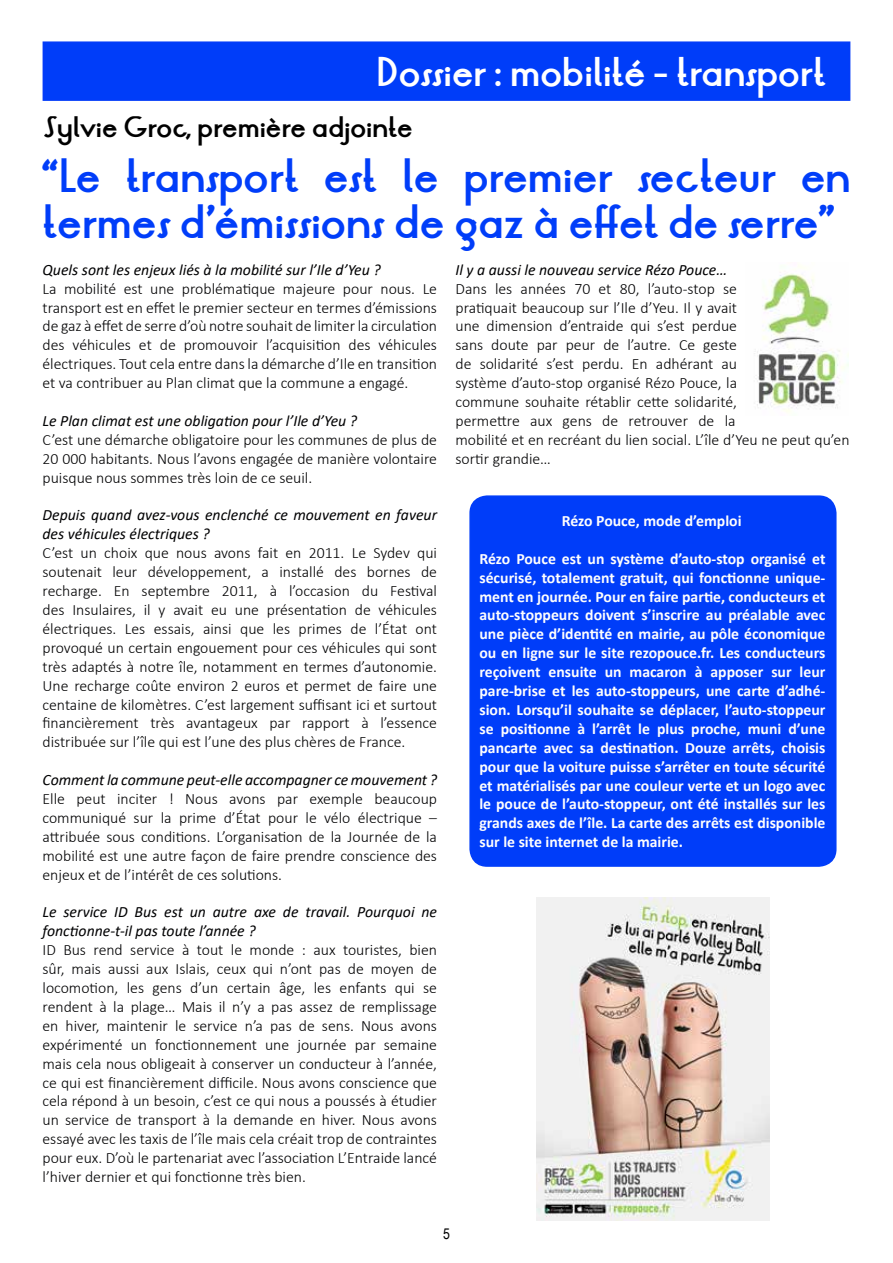
<style>
.page{position:relative;width:893px;height:1263px;background:#fff}
.page>*{position:absolute;margin:0;border:0;box-sizing:border-box;transform-origin:0 0}
.t1{font:700 38.25px/45.9px "LRT Oksana";color:#003df9}
.t2{font:700 33px "LRT Oksana";color:#fff}
.t3{font:700 24px "LRT Oksana";color:#000}
.t4{font:300 15.75px/18.9px "Calibri";color:#000102;text-align:justify}
.t5{font:700 15.75px/18.9px "Calibri";color:#fefefe;text-align:justify}
.t6{font:italic 15.75px/18.9px "Calibri";color:#000102}
.t7{font:15px "Arial Narrow";color:#000}
</style>
<div class="page">
<div style="left:43px;top:41px;width:807px;height:60px;background:#003df9;border:2px solid #033cf9"></div>
<div style="left:470px;top:496px;width:366px;height:370px;background:#003df9;border-radius:17px"></div>
<div style="left:469px;top:495px;width:367px;height:372px;border:2px solid #003df9;border-radius:17px"></div>
<img style="left:754px;top:265px;width:95px;height:148px">
<img style="left:537px;top:897px;width:232px;height:323px">
<h2 class="t2" style="left:377px;top:48px;width:450px">Dossier : mobilité - transport</h2>
<h3 class="t3" style="left:44px;top:110px;width:370px">Sylvie Groc, première adjointe</h3>
<h1 class="t1" style="left:43px;top:155px;width:809px">“Le transport est le premier secteur en termes d’émissions de gaz à effet de serre”</h1>
<p class="t6" style="left:43px;top:259px;width:340px">Quels sont les enjeux liés à la mobilité sur l’Ile d’Yeu ?</p>
<p class="t4" style="left:43px;top:279px;width:396px">La mobilité est une problématique majeure pour nous. Le transport est en effet le premier secteur en termes d’émissions de gaz à effet de serre d’où notre souhait de limiter la circulation des véhicules et de promouvoir l’acquisition des véhicules électriques. Tout cela entre dans la démarche d’Ile en transition et va contribuer au Plan climat que la commune a engagé.</p>
<p class="t6" style="left:43px;top:411px;width:316px">Le Plan climat est une obligation pour l’Ile d’Yeu ?</p>
<p class="t4" style="left:43px;top:430px;width:396px">C’est une démarche obligatoire pour les communes de plus de 20 000 habitants. Nous l’avons engagée de manière volontaire puisque nous sommes très loin de ce seuil.</p>
<p class="t6" style="left:43px;top:505px;width:396px">Depuis quand avez-vous enclenché ce mouvement en faveur des véhicules électriques ?</p>
<p class="t4" style="left:43px;top:543px;width:396px">C’est un choix que nous avons fait en 2011. Le Sydev qui soutenait leur développement, a installé des bornes de recharge. En septembre 2011, à l’occasion du Festival des Insulaires, il y avait eu une présentation de véhicules électriques. Les essais, ainsi que les primes de l’État ont provoqué un certain engouement pour ces véhicules qui sont très adaptés à notre île, notamment en termes d’autonomie.<br>Une recharge coûte environ 2 euros et permet de faire une centaine de kilomètres. C’est largement suffisant ici et surtout financièrement très avantageux par rapport à l’essence distribuée sur l’île qui est l’une des plus chères de France.</p>
<p class="t6" style="left:43px;top:770px;width:396px">Comment la commune peut-elle accompagner ce mouvement ?</p>
<p class="t4" style="left:43px;top:789px;width:396px">Elle peut inciter ! Nous avons par exemple beaucoup communiqué sur la prime d’État pour le vélo électrique – attribuée sous conditions. L’organisation de la Journée de la mobilité est une autre façon de faire prendre conscience des enjeux et de l’intérêt de ces solutions.</p>
<p class="t6" style="left:43px;top:902px;width:396px">Le service ID Bus est un autre axe de travail. Pourquoi ne fonctionne-t-il pas toute l’année ?</p>
<p class="t4" style="left:43px;top:940px;width:396px">ID Bus rend service à tout le monde : aux touristes, bien sûr, mais aussi aux Islais, ceux qui n’ont pas de moyen de locomotion, les gens d’un certain âge, les enfants qui se rendent à la plage… Mais il n’y a pas assez de remplissage en hiver, maintenir le service n’a pas de sens. Nous avons expérimenté un fonctionnement une journée par semaine mais cela nous obligeait à conserver un conducteur à l’année, ce qui est financièrement difficile. Nous avons conscience que cela répond à un besoin, c’est ce qui nous a poussés à étudier un service de transport à la demande en hiver. Nous avons essayé avec les taxis de l’île mais cela créait trop de contraintes pour eux. D’où le partenariat avec l’association L’Entraide lancé l’hiver dernier et qui fonctionne très bien.</p>
<p class="t6" style="left:455px;top:259px;width:273px">Il y a aussi le nouveau service Rézo Pouce…</p>
<p class="t4" style="left:455px;top:279px;width:396px;text-align:left">Dans les années 70 et 80, l’auto-stop se<br>pratiquait beaucoup sur l’Ile d’Yeu. Il y avait<br>une dimension d’entraide qui s’est perdue<br>sans doute par peur de l’autre. Ce geste<br>de solidarité s’est perdu. En adhérant au<br>système d’auto-stop organisé Rézo Pouce, la<br>commune souhaite rétablir cette solidarité,<br>permettre aux gens de retrouver de la<br>mobilité et en recréant du lien social. L’île d’Yeu ne peut qu’en sortir grandie…</p>
<p class="t5" style="left:562px;top:511px;width:181px">Rézo Pouce, mode d’emploi</p>
<p class="t5" style="left:479px;top:549px;width:348px">Rézo Pouce est un système d’auto-stop organisé et sécurisé, totalement gratuit, qui fonctionne unique&shy;ment en journée. Pour en faire partie, conducteurs et auto-stoppeurs doivent s’inscrire au préalable avec une pièce d’identité en mairie, au pôle économique ou en ligne sur le site rezopouce.fr. Les conducteurs reçoivent ensuite un macaron à apposer sur leur pare-brise et les auto-stoppeurs, une carte d’adhé&shy;sion. Lorsqu’il souhaite se déplacer, l’auto-stoppeur se positionne à l’arrêt le plus proche, muni d’une pancarte avec sa destination. Douze arrêts, choisis pour que la voiture puisse s’arrêter en toute sécurité et matérialisés par une couleur verte et un logo avec le pouce de l’auto-stoppeur, ont été installés sur les grands axes de l’île. La carte des arrêts est disponible sur le site internet de la mairie.</p>
<p class="t7" style="left:443px;top:1222px;width:8px">5</p>
</div>
